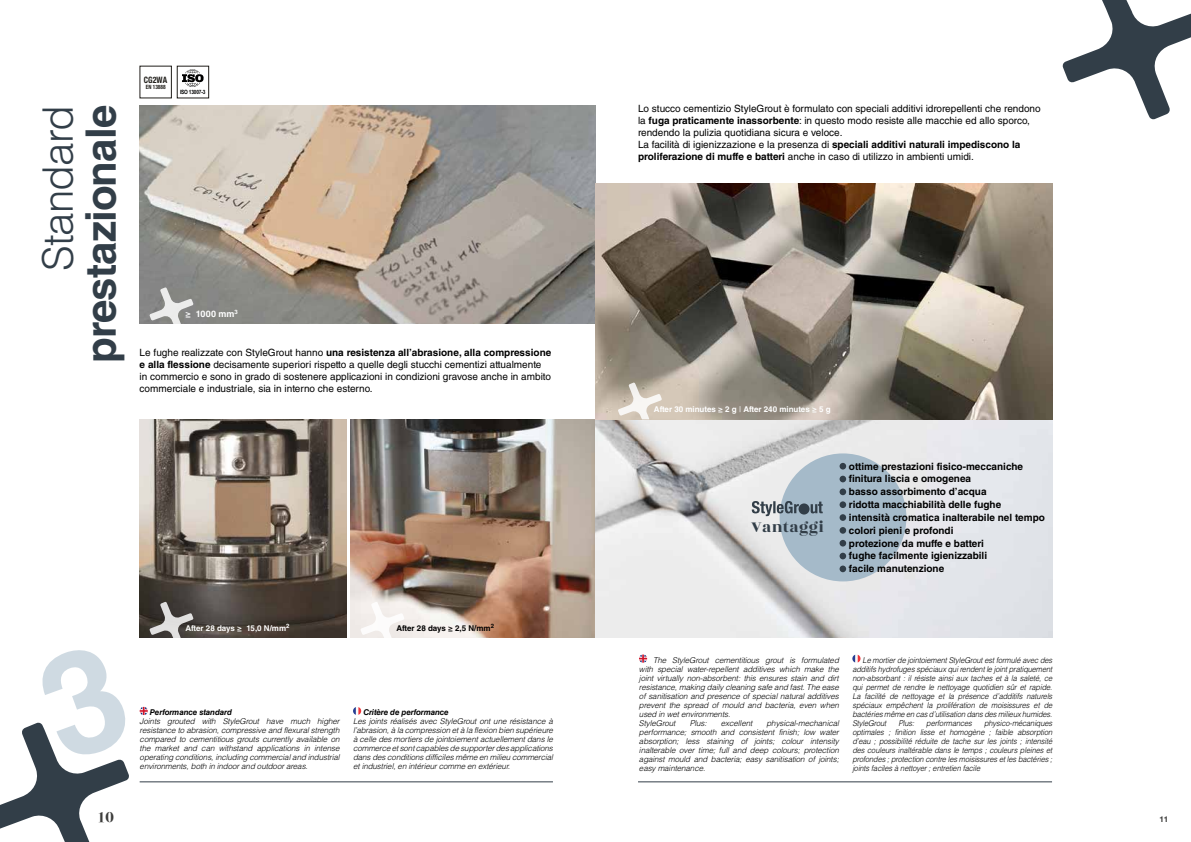
<style>
.page{position:relative;width:1191px;height:842px;background:#fff}
.page>*{position:absolute;margin:0;border:0;box-sizing:border-box;transform-origin:0 0}
.t1{font:700 42px "Helvetica LT Std";letter-spacing:-.02em;color:#323e48}
.t2{font:300 42px "Helvetica LT Std";letter-spacing:-.02em;color:#323e48}
.t3{font:17px "Rozha One";letter-spacing:.02em;color:#323e48}
.t4{font:700 15px "Bodoni Svty Two ITCTT";color:#3c3c3b}
.t5{font:10px/12px "Helvetica LT Std";color:#000}
.t6{font:700 10px/12.8px "Helvetica LT Std";color:#000}
.t7{font:700 9px "Helvetica LT Std";letter-spacing:.02em;color:#fff}
.t8{font:700 condensed 8.8px "Helvetica Neue";color:#201e1a;scale:.91 1}
.t9{font:italic 300 8px/9px "Helvetica LT Std";letter-spacing:-.01em;color:#000;text-align:justify}
.t10{font:italic 300 8px/9px "Helvetica LT Std";letter-spacing:-.01em;color:#000;text-align:justify;scale:.93 1}
.t11{font:700 8px "Helvetica LT Std";color:#fff}
.t12{font:italic 700 8px "Helvetica LT Std";letter-spacing:-.01em;color:#000}
.t13{font:700 8px "Helvetica LT Std";color:#000}
.t14{font:700 8px "Helvetica Neue";color:#3c3c3b}
.t15{font:700 5.9px "Arial Narrow";letter-spacing:-.03em;color:#000}
.t16{font:700 condensed 5.9px "Helvetica Neue";color:#201e1a;scale:.91 1}
.s1{font-weight:700}
.s2{font-weight:400}
</style>
<div class="page">
<svg style="left:1062px;top:0;width:129px;height:120px"></svg>
<hr style="left:140px;top:782px;width:413px;height:1px;background:#323e48">
<hr style="left:638px;top:782px;width:414px;height:1px;background:#323e48">
<img style="left:140px;top:105px;width:455px;height:219px">
<img style="left:350px;top:419px;width:702px;height:219px">
<img style="left:140px;top:419px;width:206px;height:219px">
<img style="left:595px;top:184px;width:457px;height:235px">
<svg style="left:140px;top:707px;width:8px;height:8px"></svg>
<svg style="left:353px;top:707px;width:8px;height:8px"></svg>
<svg style="left:639px;top:654px;width:8px;height:9px"></svg>
<svg style="left:852px;top:654px;width:8px;height:9px"></svg>
<div style="left:779px;top:453px;width:127px;height:128px;background:#a5bac9;border-radius:50%"></div>
<div style="left:839px;top:463px;width:7px;height:6px;background:#323e48;border-radius:50%"></div>
<div style="left:839px;top:476px;width:7px;height:6px;background:#323e48;border-radius:50%"></div>
<div style="left:839px;top:488px;width:7px;height:7px;background:#323e48;border-radius:50%"></div>
<div style="left:839px;top:501px;width:7px;height:7px;background:#323e48;border-radius:50%"></div>
<div style="left:839px;top:514px;width:7px;height:7px;background:#323e48;border-radius:50%"></div>
<div style="left:839px;top:527px;width:7px;height:7px;background:#323e48;border-radius:50%"></div>
<div style="left:839px;top:540px;width:7px;height:6px;background:#323e48;border-radius:50%"></div>
<div style="left:839px;top:553px;width:7px;height:6px;background:#323e48;border-radius:50%"></div>
<div style="left:839px;top:565px;width:7px;height:7px;background:#323e48;border-radius:50%"></div>
<svg style="left:149px;top:287px;width:44px;height:37px;background:#a8a8a7"></svg>
<svg style="left:149px;top:602px;width:44px;height:36px;background:#767270"></svg>
<svg style="left:360px;top:602px;width:44px;height:36px"></svg>
<svg style="left:618px;top:382px;width:44px;height:37px"></svg>
<svg style="left:182px;top:69px;width:22px;height:18px"></svg>
<svg style="left:752px;top:501px;width:70px;height:15px"></svg>
<svg style="left:0;top:722px;width:129px;height:120px"></svg>
<h1 class="t2" style="left:32px;top:271px;width:168px;rotate:-90deg">Standard</h1>
<h1 class="t1" style="left:75px;top:363px;width:259px;rotate:-90deg">prestazionale</h1>
<p class="t8" style="left:144px;top:75px;width:27px">CG2WA</p>
<p class="t16" style="left:146px;top:83px;width:23px">EN 13888</p>
<p class="t15" style="left:180px;top:88px;width:27px">ISO 13007-3</p>
<p class="t7" style="left:185px;top:308px;width:54px">≥ 1000 mm<sup>3</sup></p>
<p class="t5" style="left:140px;top:346px;width:413px">Le fughe realizzate con StyleGrout hanno <span class="s1">una resistenza all’abrasione, alla compressione e alla flessione</span> decisamente superiori rispetto a quelle degli stucchi cementizi attualmente in commercio e sono in grado di sostenere applicazioni in condizioni gravose anche in ambito commerciale e industriale, sia in interno che esterno.</p>
<p class="t11" style="left:185px;top:623px;width:106px">After 28 days ≥ 15,0 N/mm<sup>2</sup></p>
<p class="t13" style="left:396px;top:623px;width:99px">After 28 days ≥ 2,5 N/mm<sup>2</sup></p>
<p class="t12" style="left:150px;top:707px;width:84px">Performance standard</p>
<p class="t9" style="left:140px;top:717px;width:201px">Joints grouted with StyleGrout have much higher resistance to abrasion, compressive and flexural strength compared to cementitious grouts currently available on the market and can withstand applications in intense operating conditions, including commercial and industrial environments, both in indoor and outdoor areas.</p>
<p class="t12" style="left:363px;top:707px;width:87px">Critère de performance</p>
<p class="t9" style="left:353px;top:717px;width:201px">Les joints réalisés avec StyleGrout ont une résistance à l’abrasion, à la compression et à la flexion bien supérieure à celle des mortiers de jointoiement actuellement dans le commerce et sont capables de supporter des applications dans des conditions difficiles même en milieu commercial et industriel, en intérieur comme en extérieur.</p>
<p class="t5" style="left:638px;top:103px;width:404px">Lo stucco cementizio StyleGrout è formulato con speciali additivi idrorepellenti che rendono la <span class="s1">fuga praticamente inassorbente</span>: in questo modo resiste alle macchie ed allo sporco, rendendo la pulizia quotidiana sicura e veloce.<br>La facilità di igienizzazione e la presenza di <span class="s1">speciali additivi naturali impediscono la proliferazione di muffe e batteri</span> anche in caso di utilizzo in ambienti umidi.</p>
<p class="t11" style="left:654px;top:405px;width:178px">After 30 minutes ≥ 2 g <span class="s2">|</span> After 240 minutes ≥ 5 g</p>
<h2 class="t3" style="left:751px;top:515px;width:74px">Vantaggi</h2>
<p class="t6" style="left:849px;top:459px;width:197px">ottime prestazioni fisico-meccaniche finitura liscia e omogenea<br>basso assorbimento d’acqua<br>ridotta macchiabilità delle fughe<br>intensità cromatica inalterabile nel tempo colori pieni e profondi<br>protezione da muffe e batteri<br>fughe facilmente igienizzabili<br>facile manutenzione</p>
<p class="t9" style="left:639px;top:655px;width:201px;text-align:left;text-indent:14px">The StyleGrout cementitious grout is formulated with special water-repellent additives which make the joint virtually non-absorbent: this ensures stain and dirt resistance, making daily cleaning safe and fast. The ease of sanitisation and presence of special natural additives prevent the spread of mould and bacteria, even when used in wet environments.<br>StyleGrout</p>
<p class="t9" style="left:639px;top:718px;width:201px;text-indent:127px">physical-mechanical performance; smooth and consistent finish; low water absorption; less staining of joints; colour intensity inalterable over time; full and deep colours; protection against mould and bacteria; easy sanitisation of joints; easy maintenance.</p>
<p class="t9" style="left:689px;top:718px;width:19px">Plus:</p>
<p class="t9" style="left:721px;top:718px;width:33px">excellent</p>
<p class="t10" style="left:852px;top:655px;width:216px;text-indent:10px">Le mortier de jointoiement StyleGrout est formulé avec des additifs hydrofuges spéciaux qui rendent le joint pratiquement non-absorbant : il résiste ainsi aux taches et à la saleté, ce qui permet de rendre le nettoyage quotidien sûr et rapide.<br>La facilité de nettoyage et la présence d’additifs naturels spéciaux empêchent la prolifération de moisissures et de bactéries même en cas d’utilisation dans des milieux humides.<br>StyleGrout</p>
<p class="t10" style="left:898px;top:718px;width:19px">Plus:</p>
<p class="t10" style="left:926px;top:718px;width:51px">performances</p>
<p class="t10" style="left:852px;top:718px;width:216px;text-indent:132px">physico-mécaniques optimales ; finition lisse et homogène ; faible absorption d’eau ; possibilité réduite de tache sur les joints ; intensité des couleurs inaltérable dans le temps ; couleurs pleines et profondes ; protection contre les moisissures et les bactéries ; joints faciles à nettoyer ; entretien facile</p>
<h3 class="t4" style="left:97px;top:804px;width:18px">10</h3>
<p class="t14" style="left:1159px;top:813px;width:10px">11</p>
</div>
